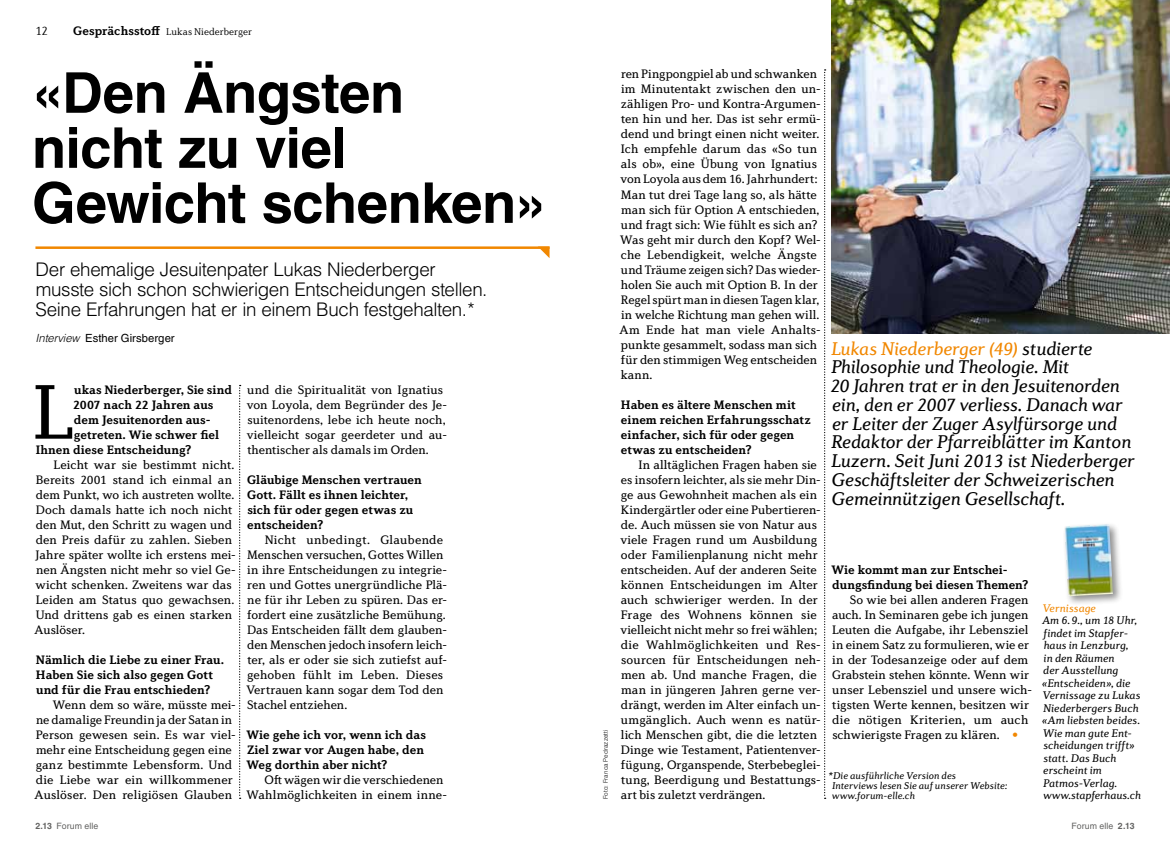
<style>
.page{position:relative;width:1170px;height:851px;background:#fff}
.page>*{position:absolute;margin:0;border:0;box-sizing:border-box;transform-origin:0 0}
.t1{font:78.62px "Diverda Serif LT Std";color:#000}
.t2{font:700 56.25px/55px "Helvetica";letter-spacing:-.015em;color:#000}
.t3{font:italic 18.75px/18.8px "Diverda Serif LT Std";letter-spacing:-.005em;color:#000}
.t4{font:300 18.75px/20px "Helvetica";letter-spacing:-.02em;color:#000}
.t5{font:12.5px/15px "Diverda Serif LT Std";color:#000}
.t6{font:700 12.5px/15px "Diverda Serif LT Std";color:#000}
.t7{font:300 12.5px "Diverda Serif LT Std";color:#000}
.t8{font:italic 11.25px/12.5px "Diverda Serif LT Std";letter-spacing:.005em;color:#000}
.t9{font:11.25px "Helvetica";letter-spacing:.005em;color:#000}
.t10{font:italic 11.25px "Diverda Serif LT Std";letter-spacing:.01em;color:#f18700}
.t11{font:italic 10px/10px "Diverda Serif LT Std";letter-spacing:.01em;color:#000}
.t12{font:300 10px "Diverda Serif LT Std";color:#000}
.t13{font:8.75px "Helvetica";letter-spacing:.015em;color:#626261}
.t14{font:300 6.25px "Helvetica";letter-spacing:.01em;color:#000}
.s1{font-weight:700;font-size:12.5px}
.s2{font-weight:300;font-style:italic}
.s3{color:#f18700}
.s4{font-weight:700}
</style>
<div class="page">
<svg style="left:824px;top:69px;width:1px;height:729px"></svg>
<img style="left:831px;top:0;width:338px;height:333px">
<hr style="left:35px;top:246px;width:514px;height:3px;background:#f18700">
<svg style="left:239px;top:385px;width:2px;height:413px"></svg>
<svg style="left:538px;top:246px;width:11px;height:12px"></svg>
<div style="left:1061px;top:521px;width:62px;height:85px;background:#000;opacity:.45"></div>
<img style="left:1064px;top:524px;width:48px;height:72px">
<p class="t7" style="left:35px;top:24px;width:14px">12</p>
<p class="t12" style="left:73px;top:26px;width:180px"><span class="s1">Gesprächsstoff</span> Lukas Niederberger</p>
<h2 class="t2" style="left:32px;top:65px;width:515px">«Den Ängsten nicht zu viel<br>Gewicht schenken»</h2>
<h3 class="t4" style="left:35px;top:259px;width:453px">Der ehemalige Jesuitenpater Lukas Niederberger musste sich schon schwierigen Entscheidungen stellen.<br>Seine Erfahrungen hat er in einem Buch festgehalten.*</h3>
<p class="t9" style="left:35px;top:331px;width:141px"><span class="s2">Interview</span> Esther Girsberger</p>
<h1 class="t1" style="left:32px;top:364px;width:43px">L</h1>
<p class="t6" style="left:74px;top:381px;width:159px">ukas Niederberger, Sie sind</p>
<p class="t6" style="left:73px;top:396px;width:142px">2007 nach 22 Jahren aus</p>
<p class="t6" style="left:74px;top:411px;width:138px">dem Jesuitenorden aus-</p>
<p class="t6" style="left:74px;top:426px;width:147px">getreten. Wie schwer fiel</p>
<p class="t6" style="left:36px;top:441px;width:157px">Ihnen diese Entscheidung?</p>
<p class="t5" style="left:35px;top:456px;width:202px;text-indent:19px">Leicht war sie bestimmt nicht.<br>Bereits 2001 stand ich einmal an dem Punkt, wo ich austreten wollte.<br>Doch damals hatte ich noch nicht den Mut, den Schritt zu wagen und den Preis dafür zu zahlen. Sieben<br>Jahre später wollte ich erstens mei&shy;nen Ängsten nicht mehr so viel Ge&shy;wicht schenken. Zweitens war das<br>Leiden am Status quo gewachsen.<br>Und drittens gab es einen starken<br>Auslöser.</p>
<p class="t6" style="left:36px;top:651px;width:190px">Nämlich die Liebe zu einer Frau.<br>Haben Sie sich also gegen Gott und für die Frau entschieden?</p>
<p class="t5" style="left:35px;top:696px;width:202px;text-indent:18px">Wenn dem so wäre, müsste mei&shy;ne damalige Freundin ja der Satan in<br>Person gewesen sein. Es war viel&shy;mehr eine Entscheidung gegen eine ganz bestimmte Lebensform. Und die Liebe war ein willkommener<br>Auslöser. Den religiösen Glauben</p>
<p class="t5" style="left:247px;top:381px;width:202px">und die Spiritualität von Ignatius von Loyola, dem Begründer des Je&shy;suitenordens, lebe ich heute noch, vielleicht sogar geerdeter und au&shy;thentischer als damals im Orden.</p>
<p class="t6" style="left:247px;top:471px;width:176px">Gläubige Menschen vertrauen<br>Gott. Fällt es ihnen leichter, sich für oder gegen etwas zu entscheiden?</p>
<p class="t5" style="left:246px;top:531px;width:202px;text-indent:18px">Nicht unbedingt. Glaubende Menschen versuchen, Gottes Willen in ihre Entscheidungen zu integrie&shy;ren und Gottes unergründliche Plä&shy;ne für ihr Leben zu spüren. Das er&shy;fordert eine zusätzliche Bemühung.<br>Das Entscheiden fällt dem glauben&shy;den Menschen jedoch insofern leich&shy;ter, als er oder sie sich zutiefst auf&shy;gehoben fühlt im Leben. Dieses Vertrauen kann sogar dem Tod den Stachel entziehen.</p>
<p class="t6" style="left:246px;top:726px;width:181px">Wie gehe ich vor, wenn ich das<br>Ziel zwar vor Augen habe, den<br>Weg dorthin aber nicht?</p>
<p class="t5" style="left:246px;top:771px;width:202px;text-align:right">Oft wägen wir die verschiedenen<br>Wahlmöglichkeiten in einem inne-</p>
<p class="t14" style="left:601px;top:799px;width:71px;rotate:-90deg">Foto: Franca Pedrazzetti</p>
<p class="t5" style="left:619px;top:66px;width:202px">ren Pingpongpiel ab und schwanken im Minutentakt zwischen den un&shy;zähligen Pro- und Kontra-Argumen&shy;ten hin und her. Das ist sehr ermü&shy;dend und bringt einen nicht weiter.<br>Ich empfehle darum das «So tun als ob», eine Übung von Ignatius von Loyola aus dem 16. Jahrhundert:<br>Man tut drei Tage lang so, als hätte man sich für Option A entschieden, und fragt sich: Wie fühlt es sich an?<br>Was geht mir durch den Kopf? Wel&shy;che Lebendigkeit, welche Ängste und Träume zeigen sich? Das wieder&shy;holen Sie auch mit Option B. In der<br>Regel spürt man in diesen Tagen klar, in welche Richtung man gehen will.<br>Am Ende hat man viele Anhalts&shy;punkte gesammelt, sodass man sich für den stimmigen Weg entscheiden kann.</p>
<p class="t6" style="left:621px;top:396px;width:191px">Haben es ältere Menschen mit einem reichen Erfahrungsschatz einfacher, sich für oder gegen etwas zu entscheiden?</p>
<p class="t5" style="left:620px;top:456px;width:202px;text-indent:18px">In alltäglichen Fragen haben sie es insofern leichter, als sie mehr Din&shy;ge aus Gewohnheit machen als ein Kindergärtler oder eine Pubertieren&shy;de. Auch müssen sie von Natur aus viele Fragen rund um Ausbildung oder Familienplanung nicht mehr entscheiden. Auf der anderen Seite können Entscheidungen im Alter auch schwieriger werden. In der Frage des Wohnens können sie vielleicht nicht mehr so frei wählen; die Wahlmöglichkeiten und Res&shy;sourcen für Entscheidungen neh&shy;men ab. Und manche Fragen, die man in jüngeren Jahren gerne ver&shy;drängt, werden im Alter einfach un&shy;umgänglich. Auch wenn es natür&shy;lich Menschen gibt, die die letzten Dinge wie Testament, Patientenver&shy;fügung, Organspende, Sterbebeglei&shy;tung, Beerdigung und Bestattungs&shy;art bis zuletzt verdrängen.</p>
<p class="t3" style="left:830px;top:338px;width:306px"><span class="s3">Lukas Niederberger (49)</span> studierte Philosophie und Theologie. Mit<br>20 Jahren trat er in den Jesuitenorden ein, den er 2007 verliess. Danach war er Leiter der Zuger Asylfürsorge und Redaktor der Pfarreiblätter im Kanton Luzern. Seit Juni 2013 ist Niederberger Geschäftsleiter der Schweizerischen Gemeinnützigen Gesellschaft.</p>
<p class="t6" style="left:831px;top:561px;width:198px">Wie kommt man zur Entschei&shy;dungsfindung bei diesen Themen?</p>
<p class="t5" style="left:832px;top:591px;width:201px;text-indent:18px">So wie bei allen anderen Fragen auch. In Seminaren gebe ich jungen Leuten die Aufgabe, ihr Lebensziel in einem Satz zu formulieren, wie er in der Todesanzeige oder auf dem Grabstein stehen könnte. Wenn wir unser Lebensziel und unsere wich&shy;tigsten Werte kennen, besitzen wir die nötigen Kriterien, um auch schwierigste Fragen zu klären. <span class="s3">•</span></p>
<p class="t10" style="left:1042px;top:600px;width:55px">Vernissage</p>
<p class="t8" style="left:1041px;top:613px;width:100px">Am 6.9., um 18 Uhr, findet im Stapfer&shy;haus in Lenzburg,<br>in den Räumen<br>der Ausstellung «Entscheiden», die<br>Vernissage zu Lukas<br>Niederbergers Buch «Am liebsten beides.<br>Wie man gute Ent&shy;scheidungen trifft» statt. Das Buch erscheint im<br>Patmos-Verlag. www.stapferhaus.ch</p>
<p class="t11" style="left:832px;top:770px;width:177px;text-indent:-4px">*Die ausführliche Version des<br>Interviews lesen Sie auf unserer Website:</p>
<p class="t11" style="left:832px;top:790px;width:84px">www.forum-elle.ch</p>
<p class="t13" style="left:35px;top:820px;width:64px"><span class="s4">2.13</span> Forum elle</p>
<p class="t13" style="left:1071px;top:820px;width:64px">Forum elle <span class="s4">2.13</span></p>
</div>
